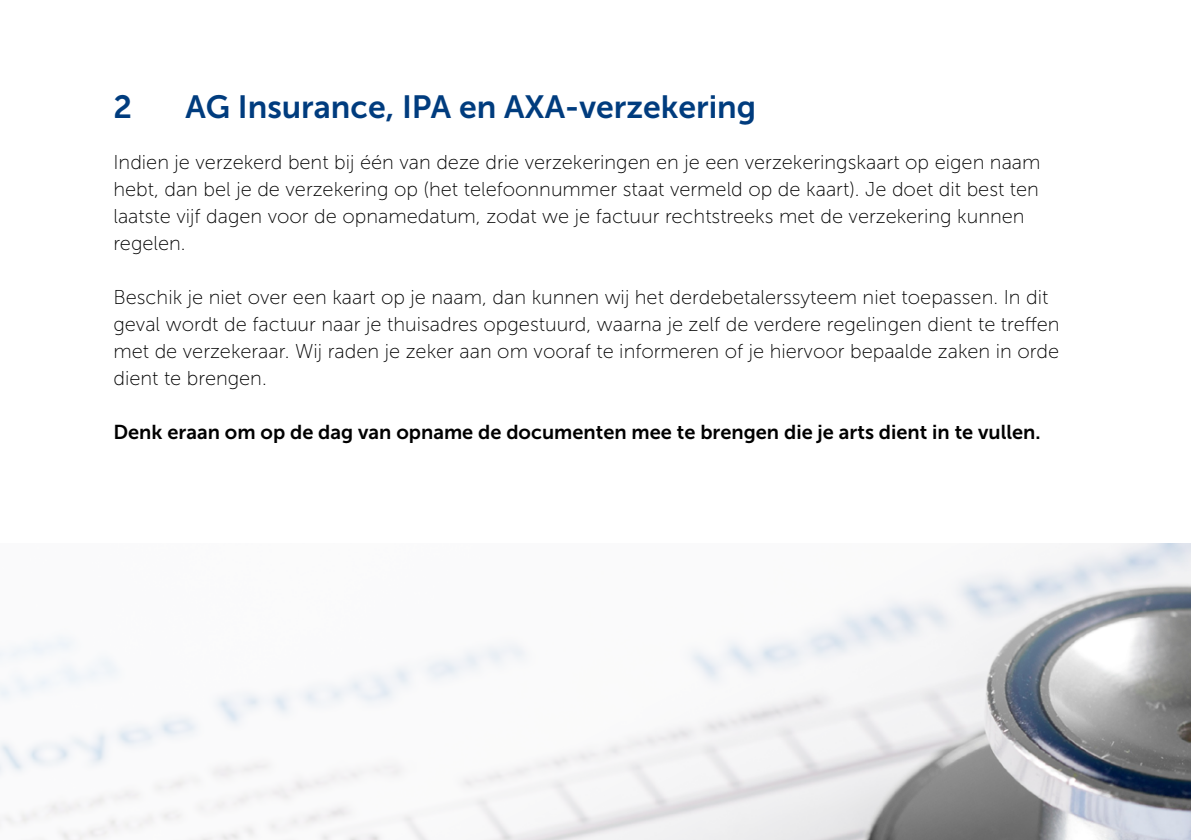
<style>
.page{position:relative;width:1191px;height:840px;background:#fff}
.page>*{position:absolute;margin:0;border:0;box-sizing:border-box;transform-origin:0 0}
.t1{font:32px "Museo Sans 700";color:#003c7e}
.t2{font:20px/27px "Museo Sans 100";color:#000}
.t3{font:20px "Museo Sans 700";color:#000}
</style>
<div class="page">
<svg style="left:0;top:543px;width:1191px;height:296px"></svg>
<h1 class="t1" style="left:113px;top:89px;width:20px">2</h1>
<h1 class="t1" style="left:185px;top:89px;width:572px">AG Insurance, IPA en AXA-verzekering</h1>
<p class="t2" style="left:113px;top:149px;width:928px">Indien je verzekerd bent bij één van deze drie verzekeringen en je een verzekeringskaart op eigen naam hebt, dan bel je de verzekering op (het telefoonnummer staat vermeld op de kaart). Je doet dit best ten laatste vijf dagen voor de opnamedatum, zodat we je factuur rechtstreeks met de verzekering kunnen regelen.</p>
<p class="t2" style="left:113px;top:284px;width:947px">Beschik je niet over een kaart op je naam, dan kunnen wij het derdebetalerssyteem niet toepassen. In dit geval wordt de factuur naar je thuisadres opgestuurd, waarna je zelf de verdere regelingen dient te treffen met de verzekeraar. Wij raden je zeker aan om vooraf te informeren of je hiervoor bepaalde zaken in orde dient te brengen.</p>
<p class="t3" style="left:113px;top:421px;width:928px">Denk eraan om op de dag van opname de documenten mee te brengen die je arts dient in te vullen.</p>
</div>
